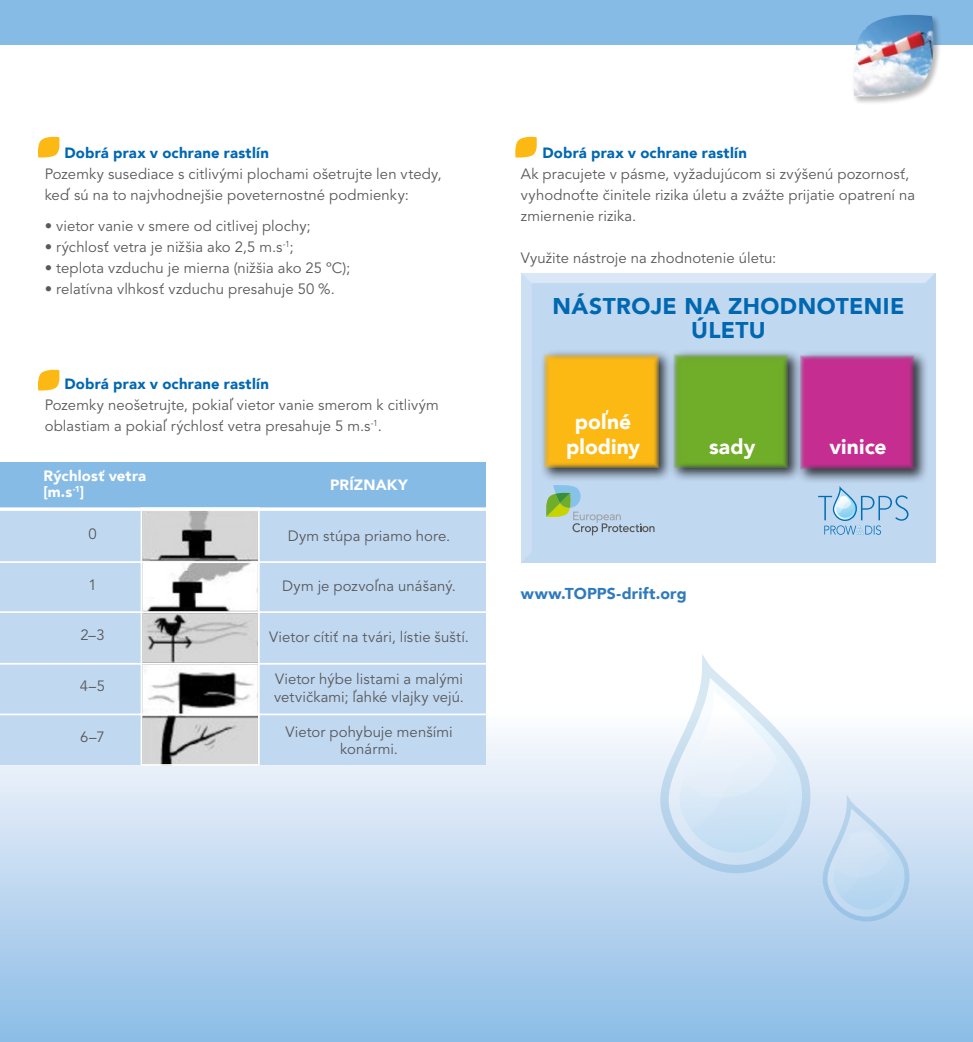
<style>
.page{position:relative;width:973px;height:1042px;background:#fff}
.page>*{position:absolute;margin:0;border:0;box-sizing:border-box;transform-origin:0 0}
.t1{font:900 22.75px/24.5px "Avenir LT Std";letter-spacing:.02em;color:#0067b1;text-align:center}
.t2{font:900 21px/24.5px "Avenir LT Std";letter-spacing:.005em;color:#fff;text-align:center}
.t3{font:900 15.75px "Avenir LT Std";letter-spacing:.01em;color:#2f7abc}
.t4{font:14.88px/21px "Avenir LT Std";letter-spacing:.005em;color:#58595b}
.t5{font:900 14.88px "Avenir LT Std";letter-spacing:.015em;color:#0067b1}
.t6{font:900 14.88px/15.8px "Avenir LT Std";letter-spacing:.01em;color:#fff}
</style>
<div class="page">
<div style="left:0;top:0;width:972px;height:45px;background:#86bbe5"></div>
<div style="left:852px;top:14px;width:90px;height:91px;background:#000;opacity:.28"></div>
<img style="left:853px;top:15px;width:86px;height:82px">
<div style="left:0;top:672px;width:972px;height:370px;background:linear-gradient(to bottom,#fff,#8cbce6)"></div>
<div style="left:0;top:462px;width:485px;height:302px;background:#c1d8f1"></div>
<div style="left:0;top:462px;width:485px;height:47px;background:#86bbe5"></div>
<svg style="left:38px;top:137px;width:22px;height:21px"></svg>
<svg style="left:515px;top:137px;width:22px;height:21px"></svg>
<svg style="left:38px;top:370px;width:22px;height:20px"></svg>
<img style="left:144px;top:511px;width:113px;height:252px">
<div style="left:141px;top:507px;width:119px;height:259px;border:2px solid #fff"></div>
<svg style="left:0;top:507px;width:486px;height:4px;background:#f3f7fb"></svg>
<hr style="left:0;top:561px;width:486px;height:2px;background:#fff">
<hr style="left:0;top:713px;width:486px;height:2px;background:#fff">
<hr style="left:0;top:663px;width:486px;height:1px;background:#fff">
<hr style="left:0;top:611px;width:486px;height:2px;background:#fff">
<svg style="left:657px;top:654px;width:156px;height:221px"></svg>
<svg style="left:820px;top:795px;width:90px;height:128px;background:#c5dcf1"></svg>
<div style="left:509px;top:266px;width:438px;height:298px;background:#000;opacity:.75"></div>
<svg style="left:546px;top:485px;width:108px;height:50px;background:#b2ccd4"></svg>
<div style="left:539px;top:348px;width:134px;height:134px;background:#000;opacity:.75"></div>
<div style="left:544px;top:354px;width:114px;height:114px;background:#fdb913"></div>
<div style="left:668px;top:348px;width:134px;height:134px;background:#000;opacity:.75"></div>
<div style="left:673px;top:354px;width:114px;height:114px;background:#70ad29"></div>
<div style="left:794px;top:350px;width:134px;height:134px;background:#000;opacity:.75"></div>
<div style="left:800px;top:355px;width:114px;height:114px;background:#c62d91"></div>
<svg style="left:818px;top:486px;width:90px;height:49px;background:#aaccea"></svg>
<p class="t5" style="left:64px;top:143px;width:206px">Dobrá prax v ochrane rastlín</p>
<p class="t4" style="left:45px;top:163px;width:398px">Pozemky susediace s citlivými plochami ošetrujte len vtedy, keď sú na to najvhodnejšie poveternostné podmienky:</p>
<p class="t4" style="left:45px;top:216px;width:267px">• vietor vanie v smere od citlivej plochy;</p>
<p class="t4" style="left:45px;top:237px;width:250px">• rýchlosť vetra je nižšia ako 2,5 m.s<sup>-1</sup>;</p>
<p class="t4" style="left:45px;top:258px;width:307px">• teplota vzduchu je mierna (nižšia ako 25 ºC);</p>
<p class="t4" style="left:45px;top:279px;width:292px">• relatívna vlhkosť vzduchu presahuje 50 %.</p>
<p class="t5" style="left:64px;top:374px;width:206px">Dobrá prax v ochrane rastlín</p>
<p class="t4" style="left:45px;top:394px;width:396px">Pozemky neošetrujte, pokiaľ vietor vanie smerom k citlivým oblastiam a pokiaľ rýchlosť vetra presahuje 5 m.s<sup>-1</sup>.</p>
<p class="t6" style="left:43px;top:468px;width:104px">Rýchlosť vetra [m.s<sup>-1</sup>]</p>
<p class="t4" style="left:88px;top:523px;width:10px">0</p>
<p class="t4" style="left:88px;top:574px;width:10px">1</p>
<p class="t4" style="left:80px;top:625px;width:26px">2–3</p>
<p class="t4" style="left:80px;top:676px;width:27px">4–5</p>
<p class="t4" style="left:80px;top:726px;width:26px">6–7</p>
<p class="t6" style="left:330px;top:477px;width:79px">PRÍZNAKY</p>
<p class="t4" style="left:288px;top:525px;width:164px">Dym stúpa priamo hore.</p>
<p class="t4" style="left:282px;top:575px;width:175px">Dym je pozvoľna unášaný.</p>
<p class="t4" style="left:269px;top:627px;width:201px">Vietor cítiť na tvári, lístie šuští.</p>
<p class="t4" style="left:274px;top:670px;width:191px;line-height:17.5px">Vietor hýbe listami a malými vetvičkami; ľahké vlajky vejú.</p>
<p class="t4" style="left:285px;top:723px;width:169px;line-height:17.5px;text-align:center">Vietor pohybuje menšími konármi.</p>
<p class="t5" style="left:542px;top:143px;width:206px">Dobrá prax v ochrane rastlín</p>
<p class="t4" style="left:520px;top:163px;width:396px">Ak pracujete v pásme, vyžadujúcom si zvýšenú pozornosť, vyhodnoťte činitele rizika úletu a zvážte prijatie opatrení na zmiernenie rizika.</p>
<p class="t4" style="left:520px;top:247px;width:257px">Využite nástroje na zhodnotenie úletu:</p>
<h1 class="t1" style="left:552px;top:293px;width:353px">NÁSTROJE NA ZHODNOTENIE<br>ÚLETU</h1>
<h2 class="t2" style="left:566px;top:409px;width:76px">poľné plodiny</h2>
<h2 class="t2" style="left:709px;top:434px;width:48px">sady</h2>
<h2 class="t2" style="left:829px;top:434px;width:59px">vinice</h2>
<p class="t3" style="left:520px;top:583px;width:167px">www.TOPPS-drift.org</p>
</div>
